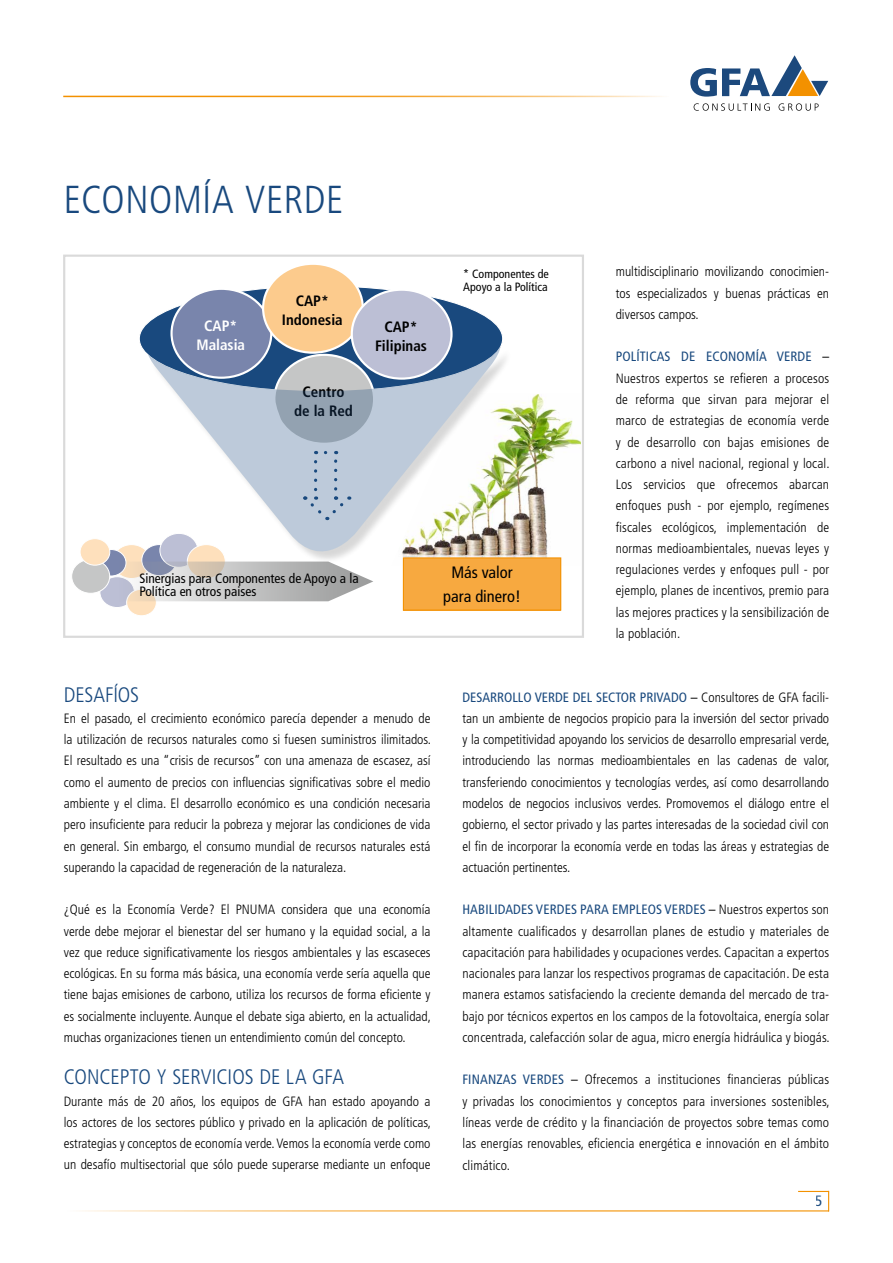
<style>
.page{position:relative;width:893px;height:1263px;background:#fff}
.page>*{position:absolute;margin:0;border:0;box-sizing:border-box;transform-origin:0 0}
.t1{font:300 condensed 39px "Frutiger LT Std";letter-spacing:.015em;color:#19497e}
.t2{font:300 condensed 21px "Frutiger LT Std";letter-spacing:-.005em;color:#19497e}
.t3{font:condensed 16.5px/24px "Frutiger LT Std";color:#000;text-align:center}
.t4{font:700 condensed 15px/19.5px "Frutiger LT Std";color:#000;text-align:center}
.t5{font:700 condensed 15px/19.5px "Frutiger LT Std";color:#fff;text-align:center}
.t6{font:condensed 15px "Frutiger LT Std";color:#19497e}
.t7{font:300 condensed 13.5px/21.3px "Frutiger LT Std";color:#000;text-align:justify}
.t8{font:condensed 13.5px/13px "Frutiger LT Std";color:#000}
.t9{font:condensed 12px/13.5px "Frutiger LT Std";color:#000}
.s1{font-weight:400;color:#19497e}
.s2{font-weight:400}
</style>
<div class="page">
<div style="left:63px;top:255px;width:521px;height:383px;border:2px solid #dadada"></div>
<div style="left:113px;top:545px;width:38px;height:33px;background:#fee0bc;border-radius:50%"></div>
<div style="left:112px;top:544px;width:39px;height:35px;border:1px solid #fff;border-radius:50%"></div>
<div style="left:100px;top:577px;width:34px;height:30px;background:#bcbfd5;border-radius:50%"></div>
<div style="left:99px;top:576px;width:36px;height:32px;border:1px solid #fff;border-radius:50%"></div>
<div style="left:96px;top:549px;width:30px;height:27px;background:#7985ac;border-radius:50%"></div>
<div style="left:96px;top:549px;width:30px;height:27px;border:1px solid #fff;border-radius:50%"></div>
<div style="left:72px;top:559px;width:38px;height:34px;background:#c5c6c6;border-radius:50%"></div>
<div style="left:71px;top:559px;width:39px;height:35px;border:1px solid #fff;border-radius:50%"></div>
<div style="left:142px;top:545px;width:35px;height:31px;background:#7985ac;border-radius:50%"></div>
<div style="left:141px;top:544px;width:36px;height:32px;border:1px solid #fff;border-radius:50%"></div>
<div style="left:127px;top:589px;width:29px;height:27px;background:#fee0bc;border-radius:50%"></div>
<div style="left:126px;top:589px;width:31px;height:27px;border:1px solid #fff;border-radius:50%"></div>
<svg style="left:119px;top:561px;width:254px;height:40px"></svg>
<img style="left:513px;top:394px;width:68px;height:171px">
<svg style="left:139px;top:286px;width:364px;height:105px;fill:#19497e"></svg>
<div style="left:172px;top:289px;width:99px;height:89px;background:#7985ac;border-radius:50%"></div>
<div style="left:403px;top:558px;width:158px;height:52px;background:#f7a940"></div>
<div style="left:403px;top:557px;width:158px;height:54px;border:1px solid #f39100"></div>
<div style="left:263px;top:264px;width:100px;height:89px;background:#fccb8d;border-radius:50%"></div>
<div style="left:352px;top:290px;width:99px;height:89px;background:#bcbfd5;border-radius:50%"></div>
<div style="left:351px;top:289px;width:102px;height:91px;border:2px solid #fff;border-radius:50%"></div>
<div style="left:149px;top:347px;width:364px;height:217px;background:#000;opacity:.55"></div>
<svg style="left:148px;top:345px;width:353px;height:224px"></svg>
<div style="left:80px;top:539px;width:30px;height:26px;background:#fee0bc;border-radius:50%"></div>
<div style="left:80px;top:538px;width:30px;height:27px;border:1px solid #fff;border-radius:50%"></div>
<svg style="left:694px;top:103px;width:76px;height:8px"></svg>
<svg style="left:779px;top:103px;width:40px;height:8px"></svg>
<svg style="left:690px;top:55px;width:138px;height:42px"></svg>
<hr style="left:63px;top:96px;width:608px;height:1px;background:#f39100">
<hr style="left:64px;top:1210px;width:765px;height:1px;background:#f39100">
<hr style="left:798px;top:1191px;width:31px;height:1px;background:#f39100">
<svg style="left:828px;top:1192px;width:1px;height:18px"></svg>
<h1 class="t1" style="left:64px;top:177px;width:281px">ECONOMÍA VERDE</h1>
<p class="t5" style="left:196px;top:316px;width:50px">CAP*<br>Malasia</p>
<p class="t4" style="left:282px;top:291px;width:62px">CAP*<br>Indonesia</p>
<p class="t4" style="left:294px;top:382px;width:60px">Centro de la Red</p>
<p class="t4" style="left:375px;top:317px;width:53px">CAP*<br>Filipinas</p>
<p class="t9" style="left:463px;top:267px;width:87px">* Componentes de<br>Apoyo a la Política</p>
<p class="t8" style="left:139px;top:571px;width:221px">Sinergias para Componentes de Apoyo a la<br>Política en otros paises</p>
<p class="t3" style="left:443px;top:560px;width:79px">Más valor para dinero!</p>
<p class="t7" style="left:616px;top:261px;width:215px">multidisciplinario movilizando conocimien&shy;tos especializados y buenas prácticas en diversos campos.</p>
<p class="t7" style="left:616px;top:346px;width:215px"><span class="s1">POLÍTICAS DE ECONOMÍA VERDE</span> <span class="s2">– </span>Nuestros expertos se refieren a procesos de reforma que sirvan para mejorar el marco de estrategias de economía verde y de desarrollo con bajas emisiones de carbono a nivel nacional, regional y local.<br>Los servicios que ofrecemos abarcan enfoques push - por ejemplo, regímenes fiscales ecológicos, implementación de normas medioambientales, nuevas leyes y regulaciones verdes y enfoques pull - por ejemplo, planes de incentivos, premio para las mejores practices y la sensibilización de la población.</p>
<h2 class="t2" style="left:64px;top:682px;width:77px">DESAFÍOS</h2>
<p class="t7" style="left:64px;top:708px;width:369px">En el pasado, el crecimiento económico parecía depender a menudo de la utilización de recursos naturales como si fuesen suministros ilimitados.<br>El resultado es una “crisis de recursos” con una amenaza de escasez, así como el aumento de precios con influencias significativas sobre el medio ambiente y el clima. El desarrollo económico es una condición necesaria pero insuficiente para reducir la pobreza y mejorar las condiciones de vida en general. Sin embargo, el consumo mundial de recursos naturales está superando la capacidad de regeneración de la naturaleza.</p>
<p class="t7" style="left:64px;top:899px;width:369px">¿Qué es la Economía Verde? El PNUMA considera que una economía verde debe mejorar el bienestar del ser humano y la equidad social, a la vez que reduce significativamente los riesgos ambientales y las escaseces ecológicas. En su forma más básica, una economía verde sería aquella que tiene bajas emisiones de carbono, utiliza los recursos de forma eficiente y es socialmente incluyente. Aunque el debate siga abierto, en la actualidad, muchas organizaciones tienen un entendimiento común del concepto.</p>
<h2 class="t2" style="left:64px;top:1065px;width:282px">CONCEPTO Y SERVICIOS DE LA GFA</h2>
<p class="t7" style="left:64px;top:1090px;width:369px">Durante más de 20 años, los equipos de GFA han estado apoyando a los actores de los sectores público y privado en la aplicación de políticas, estrategias y conceptos de economía verde. Vemos la economía verde como un desafío multisectorial que sólo puede superarse mediante un enfoque</p>
<p class="t7" style="left:462px;top:686px;width:369px"><span class="s1">DESARROLLO VERDE DEL SECTOR PRIVADO</span> <span class="s2">–</span> Consultores de GFA facili&shy;tan un ambiente de negocios propicio para la inversión del sector privado y la competitividad apoyando los servicios de desarrollo empresarial verde, introduciendo las normas medioambientales en las cadenas de valor, transferiendo conocimientos y tecnologías verdes, así como desarrollando modelos de negocios inclusivos verdes. Promovemos el diálogo entre el gobierno, el sector privado y las partes interesadas de la sociedad civil con el fin de incorporar la economía verde en todas las áreas y estrategias de actuación pertinentes.</p>
<p class="t7" style="left:462px;top:899px;width:369px"><span class="s1">HABILIDADES VERDES PARA EMPLEOS VERDES</span> <span class="s2">–</span> Nuestros expertos son altamente cualificados y desarrollan planes de estudio y materiales de capacitación para habilidades y ocupaciones verdes. Capacitan a expertos nacionales para lanzar los respectivos programas de capacitación. De esta manera estamos satisfaciendo la creciente demanda del mercado de tra&shy;bajo por técnicos expertos en los campos de la fotovoltaica, energía solar concentrada, calefacción solar de agua, micro energía hidráulica y biogás.</p>
<p class="t7" style="left:462px;top:1069px;width:369px"><span class="s1">FINANZAS VERDES</span> <span class="s2">–</span> Ofrecemos a instituciones financieras públicas y privadas los conocimientos y conceptos para inversiones sostenibles, líneas verde de crédito y la financiación de proyectos sobre temas como las energías renovables, eficiencia energética e innovación en el ámbito climático.</p>
<p class="t6" style="left:816px;top:1192px;width:9px">5</p>
</div>
